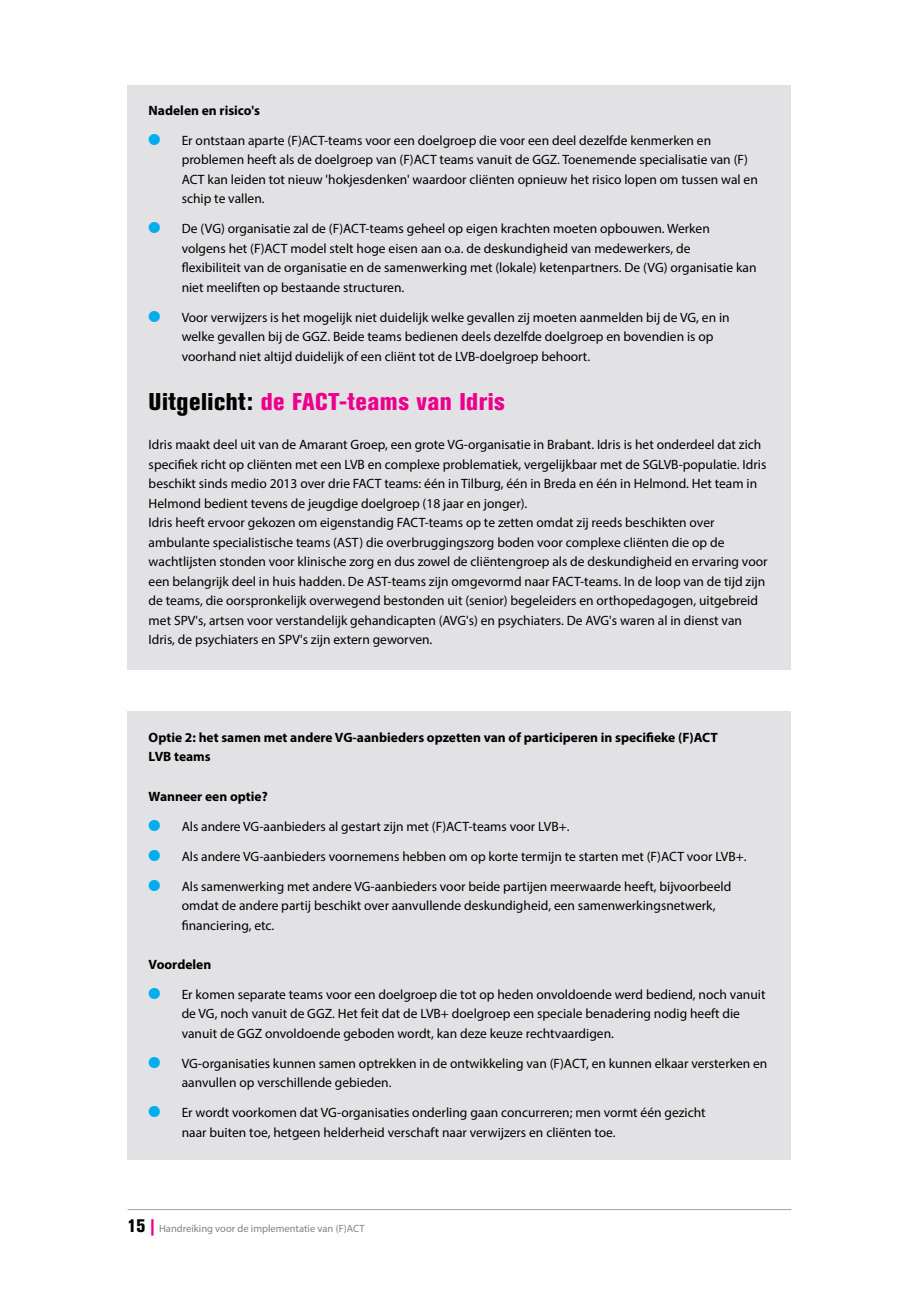
<style>
.page{position:relative;width:919px;height:1289px;background:#fff}
.page>*{position:absolute;margin:0;border:0;box-sizing:border-box;transform-origin:0 0}
.t1{font:800 condensed 24px "Akzidenz Grotesk BQ";letter-spacing:.02em;color:#ec008c}
.t2{font:15px "Monotype Sorts";color:#00aeef}
.t3{font:13.5px/19.5px "Myriad Pro";color:#000}
.t4{font:700 13.5px/19.5px "Myriad Pro";color:#000}
.t5{font:10.5px "Myriad Pro";color:#808285}
.s1{color:#000101}
.s2{font-family:"Akzidenz Grotesk BQ";font-weight:800;font-stretch:condensed;font-size:18px;color:#000}
.s3{font-family:"Akzidenz Grotesk BQ";font-weight:800;font-stretch:condensed;font-size:18px;color:#ec008c}
</style>
<div class="page">
<div style="left:128px;top:85px;width:663px;height:585px;background:#e2e2e5"></div>
<div style="left:128px;top:711px;width:663px;height:449px;background:#e2e2e5"></div>
<hr style="left:128px;top:1209px;width:663px;height:1px;background:#414152">
<p class="t4" style="left:149px;top:100px;width:113px">Nadelen en risico's</p>
<p class="t2" style="left:149px;top:133px;width:13px">l</p>
<p class="t3" style="left:182px;top:130px;width:577px">Er ontstaan aparte (F)ACT-teams voor een doelgroep die voor een deel dezelfde kenmerken en problemen heeft als de doelgroep van (F)ACT teams vanuit de GGZ. Toenemende specialisatie van (F)<br>ACT kan leiden tot nieuw 'hokjesdenken' waardoor cliënten opnieuw het risico lopen om tussen wal en schip te vallen.</p>
<p class="t2" style="left:149px;top:221px;width:13px">l</p>
<p class="t3" style="left:182px;top:219px;width:576px">De (VG) organisatie zal de (F)ACT-teams geheel op eigen krachten moeten opbouwen. Werken volgens het (F)ACT model stelt hoge eisen aan o.a. de deskundigheid van medewerkers, de<br>flexibiliteit van de organisatie en de samenwerking met (lokale) ketenpartners. De (VG) organisatie kan niet meeliften op bestaande structuren.</p>
<p class="t2" style="left:149px;top:310px;width:13px">l</p>
<p class="t3" style="left:182px;top:307px;width:549px">Voor verwijzers is het mogelijk niet duidelijk welke gevallen zij moeten aanmelden bij de VG, en in welke gevallen bij de GGZ. Beide teams bedienen deels dezelfde doelgroep en bovendien is op voorhand niet altijd duidelijk of een cliënt tot de LVB-doelgroep behoort.</p>
<h1 class="t1" style="left:149px;top:388px;width:357px"><span class="s1">Uitgelicht:</span> de FACT-teams van Idris</h1>
<p class="t3" style="left:149px;top:435px;width:620px">Idris maakt deel uit van de Amarant Groep, een grote VG-organisatie in Brabant. Idris is het onderdeel dat zich specifiek richt op cliënten met een LVB en complexe problematiek, vergelijkbaar met de SGLVB-populatie. Idris beschikt sinds medio 2013 over drie FACT teams: één in Tilburg, één in Breda en één in Helmond. Het team in Helmond bedient tevens de jeugdige doelgroep (18 jaar en jonger).<br>Idris heeft ervoor gekozen om eigenstandig FACT-teams op te zetten omdat zij reeds beschikten over ambulante specialistische teams (AST) die overbruggingszorg boden voor complexe cliënten die op de wachtlijsten stonden voor klinische zorg en dus zowel de cliëntengroep als de deskundigheid en ervaring voor een belangrijk deel in huis hadden. De AST-teams zijn omgevormd naar FACT-teams. In de loop van de tijd zijn de teams, die oorspronkelijk overwegend bestonden uit (senior) begeleiders en orthopedagogen, uitgebreid met SPV's, artsen voor verstandelijk gehandicapten (AVG's) en psychiaters. De AVG's waren al in dienst van Idris, de psychiaters en SPV's zijn extern geworven.</p>
<p class="t4" style="left:149px;top:727px;width:570px">Optie 2: het samen met andere VG-aanbieders opzetten van of participeren in specifieke (F)ACT<br>LVB teams</p>
<p class="t4" style="left:149px;top:785px;width:121px">Wanneer een optie?</p>
<p class="t2" style="left:149px;top:818px;width:13px">l</p>
<p class="t3" style="left:182px;top:816px;width:389px">Als andere VG-aanbieders al gestart zijn met (F)ACT-teams voor LVB+.</p>
<p class="t2" style="left:149px;top:848px;width:13px">l</p>
<p class="t3" style="left:182px;top:846px;width:566px">Als andere VG-aanbieders voornemens hebben om op korte termijn te starten met (F)ACT voor LVB+.</p>
<p class="t2" style="left:149px;top:878px;width:13px">l</p>
<p class="t3" style="left:182px;top:876px;width:551px">Als samenwerking met andere VG-aanbieders voor beide partijen meerwaarde heeft, bijvoorbeeld omdat de andere partij beschikt over aanvullende deskundigheid, een samenwerkingsnetwerk, financiering, etc.</p>
<p class="t4" style="left:149px;top:953px;width:64px">Voordelen</p>
<p class="t2" style="left:149px;top:986px;width:13px">l</p>
<p class="t3" style="left:182px;top:984px;width:585px">Er komen separate teams voor een doelgroep die tot op heden onvoldoende werd bediend, noch vanuit de VG, noch vanuit de GGZ. Het feit dat de LVB+ doelgroep een speciale benadering nodig heeft die vanuit de GGZ onvoldoende geboden wordt, kan deze keuze rechtvaardigen.</p>
<p class="t2" style="left:149px;top:1055px;width:13px">l</p>
<p class="t3" style="left:182px;top:1053px;width:587px">VG-organisaties kunnen samen optrekken in de ontwikkeling van (F)ACT, en kunnen elkaar versterken en aanvullen op verschillende gebieden.</p>
<p class="t2" style="left:149px;top:1105px;width:13px">l</p>
<p class="t3" style="left:182px;top:1102px;width:525px">Er wordt voorkomen dat VG-organisaties onderling gaan concurreren; men vormt één gezicht naar buiten toe, hetgeen helderheid verschaft naar verwijzers en cliënten toe.</p>
<p class="t5" style="left:128px;top:1222px;width:238px"><span class="s2">15</span> <span class="s3">|</span> Handreiking voor de implementatie van (F)ACT</p>
</div>
